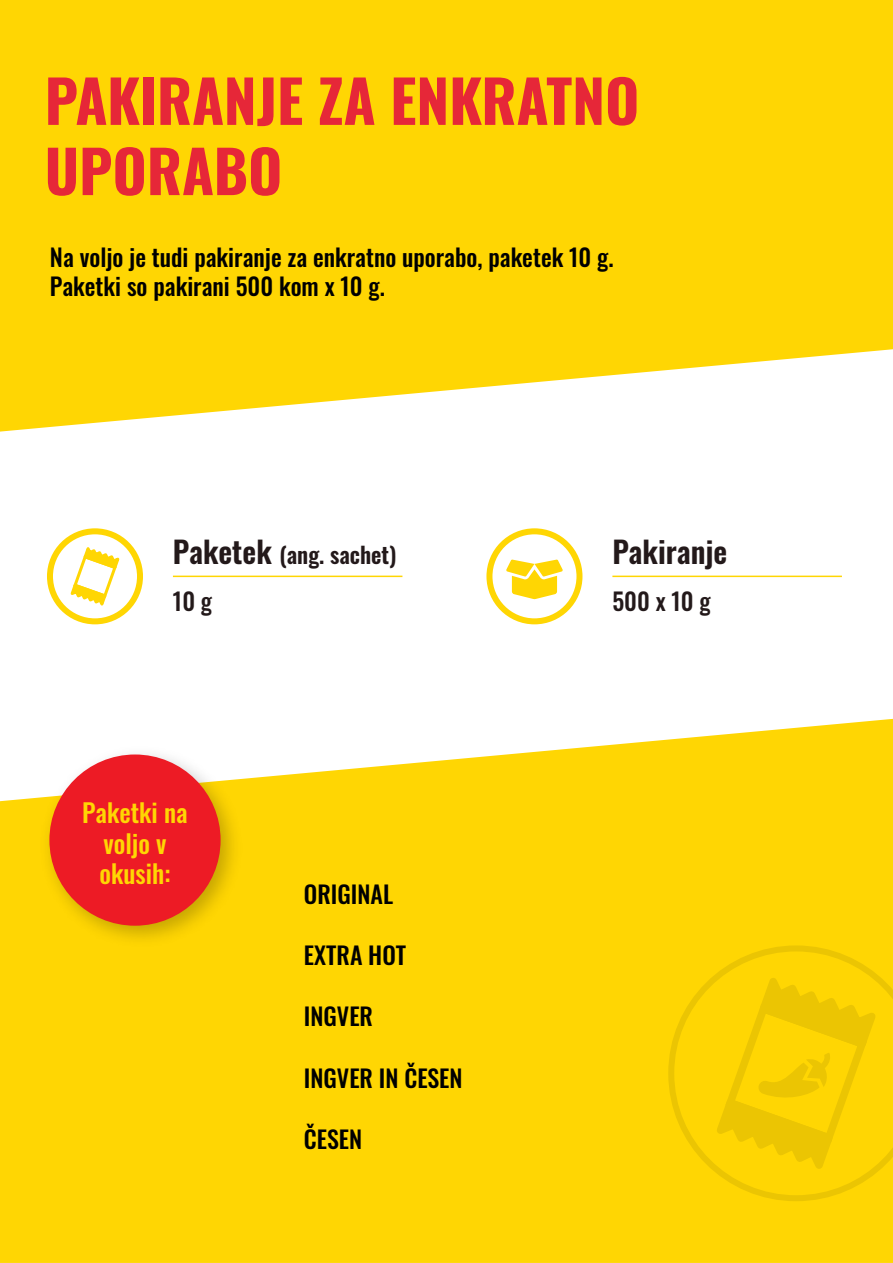
<style>
.page{position:relative;width:893px;height:1263px;background:#fff}
.page>*{position:absolute;margin:0;border:0;box-sizing:border-box;transform-origin:0 0}
.t1{font:700 58.5px/70.2px "Oswald";color:#e62738}
.t2{font:600 30px "Oswald";color:#23191a}
.t3{font:500 25.5px/30.6px "Oswald";color:#ffd603;text-align:center}
.t4{font:500 24px/28.8px "Oswald";color:#000}
.t5{font:500 24px "Oswald";color:#23191a}
.t6{font:600 22.5px "Oswald";color:#23191a}
.s1{font-size:30px}
</style>
<div class="page">
<svg style="left:0;top:0;width:893px;height:432px;background:#ffd91b"></svg>
<div style="left:0;top:719px;width:893px;height:544px;background:#ffd603"></div>
<img style="left:33px;top:738px;width:216px;height:216px">
<div style="left:49px;top:754px;width:172px;height:172px;background:#ed1b25;border-radius:50%"></div>
<svg style="left:668px;top:945px;width:225px;height:256px;background:#fbd303"></svg>
<svg style="left:708px;top:962px;width:176px;height:223px;background:#f9d103"></svg>
<hr style="left:173px;top:576px;width:229px;height:1px;background:#ffd603">
<div style="left:47px;top:528px;width:96px;height:96px;border:6px solid #ffd603;border-radius:50%"></div>
<svg style="left:67px;top:541px;width:56px;height:71px"></svg>
<hr style="left:612px;top:576px;width:230px;height:1px;background:#ffd603">
<svg style="left:506px;top:559px;width:57px;height:40px"></svg>
<div style="left:486px;top:528px;width:96px;height:96px;border:6px solid #ffd603;border-radius:50%"></div>
<h1 class="t1" style="left:45px;top:60px;width:596px">PAKIRANJE ZA ENKRATNO<br>UPORABO</h1>
<p class="t4" style="left:50px;top:241px;width:565px">Na voljo je tudi pakiranje za enkratno uporabo, paketek 10 g.<br>Paketki so pakirani 500 kom x 10 g.</p>
<p class="t6" style="left:173px;top:534px;width:225px"><span class="s1">Paketek</span> (ang. sachet)</p>
<p class="t5" style="left:173px;top:580px;width:41px">10 g</p>
<p class="t5" style="left:612px;top:579px;width:100px">500 x 10 g</p>
<p class="t2" style="left:612px;top:525px;width:116px">Pakiranje</p>
<p class="t3" style="left:82px;top:795px;width:107px">Paketki na voljo v okusih:</p>
<p class="t4" style="left:304px;top:877px;width:91px">ORIGINAL</p>
<p class="t4" style="left:304px;top:938px;width:104px">EXTRA HOT</p>
<p class="t4" style="left:304px;top:999px;width:71px">INGVER</p>
<p class="t4" style="left:304px;top:1062px;width:160px">INGVER IN ČESEN</p>
<p class="t4" style="left:304px;top:1122px;width:60px">ČESEN</p>
</div>
